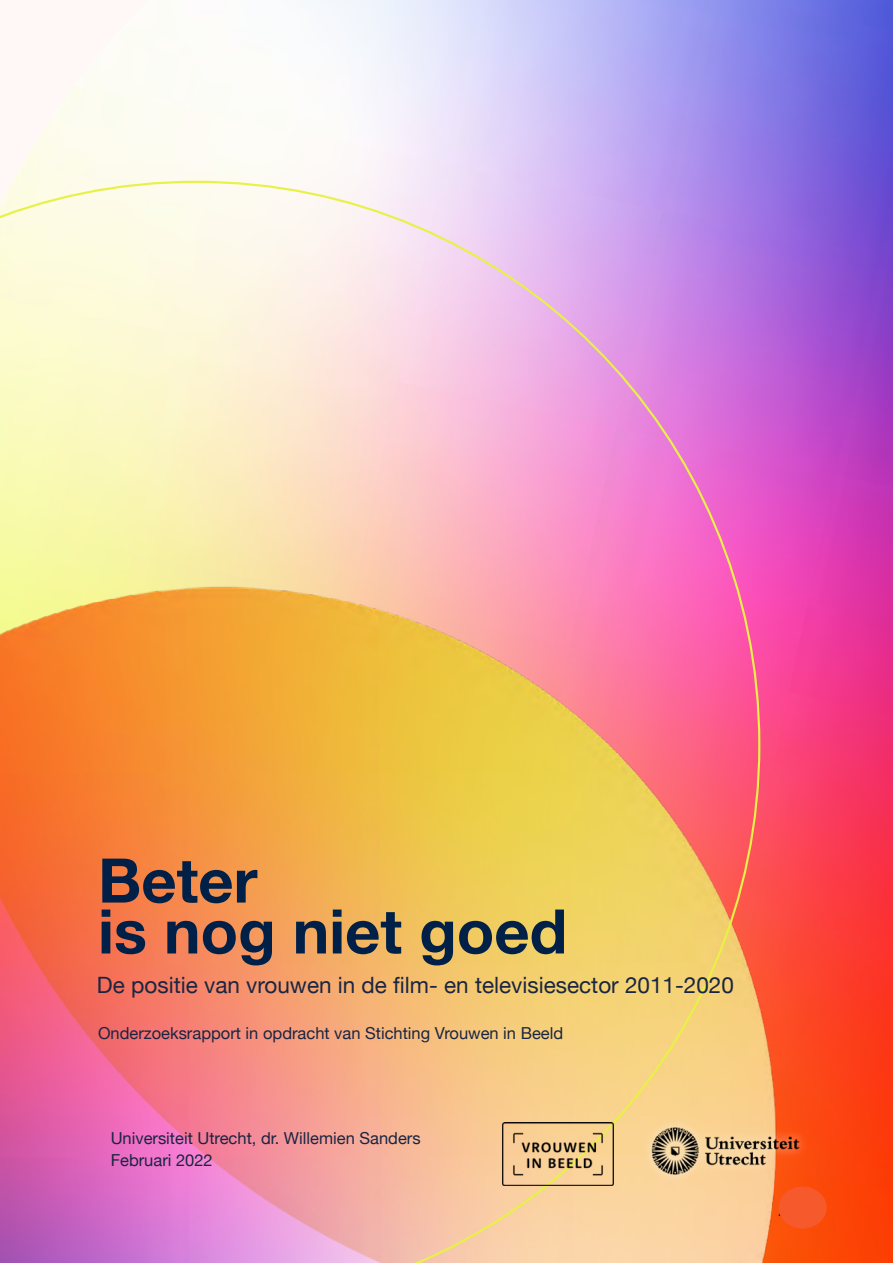
<style>
.page{position:relative;width:893px;height:1263px;background:#fff}
.page>*{position:absolute;margin:0;border:0;box-sizing:border-box;transform-origin:0 0}
.t1{font:700 61.5px "Helvetica Neue";color:#002047}
.t2{font:22.5px "Helvetica Neue";color:#1a2542}
.t3{font:16.5px/22.5px "Helvetica Neue";color:#1a2542}
</style>
<div class="page">
<img style="left:13px;top:0;width:880px;height:1263px">
<img style="left:760px;top:578px;width:24px;height:685px">
<div style="left:778px;top:1186px;width:49px;height:42px;background:#f6592b;border-radius:50%"></div>
<img style="left:760px;top:1094px;width:133px;height:111px">
<img style="left:0;top:181px;width:760px;height:1082px">
<img style="left:502px;top:1122px;width:112px;height:63px">
<h1 class="t1" style="left:98px;top:832px;width:161px">Beter</h1>
<h1 class="t1" style="left:98px;top:883px;width:471px">is nog niet goed</h1>
<h2 class="t2" style="left:97px;top:968px;width:638px">De positie van vrouwen in de film- en televisiesector 2011-2020</h2>
<p class="t3" style="left:98px;top:1023px;width:467px">Onderzoeksrapport in opdracht van Stichting Vrouwen in Beeld</p>
<p class="t3" style="left:111px;top:1128px;width:311px">Universiteit Utrecht, dr. Willemien Sanders<br>Februari 2022</p>
</div>
